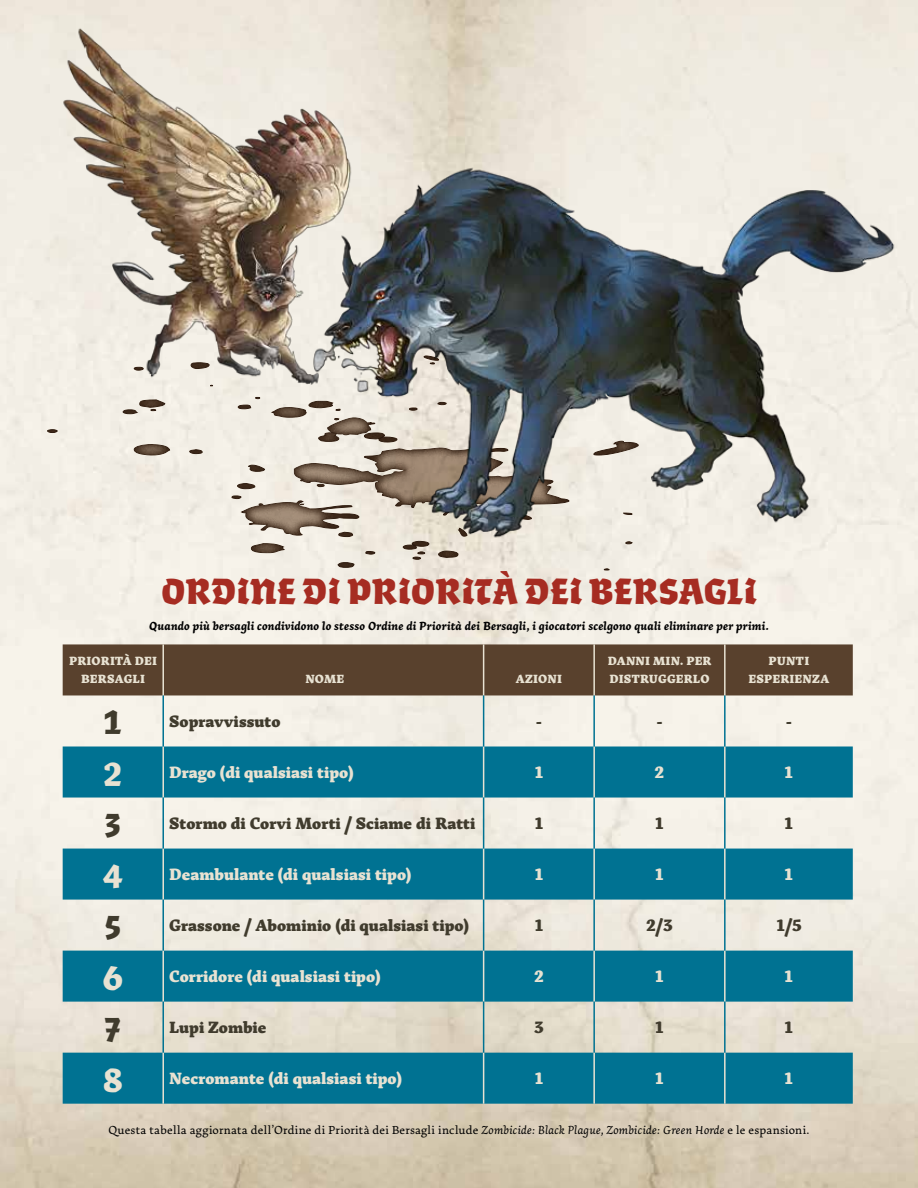
<style>
.page{position:relative;width:918px;height:1188px;background:#fff}
.page>*{position:absolute;margin:0;border:0;box-sizing:border-box;transform-origin:0 0}
.t1{font:900 39px "Algo ZF";color:#a62c22}
.t2{font:800 16.5px "Arek Latin";letter-spacing:.005em;color:#e8e2d2}
.t3{font:800 16.5px "Arek Latin";letter-spacing:.005em;color:#403b2d}
.t4{font:12px "Arek Latin";letter-spacing:.015em;color:#000}
.t5{font:italic 700 12px "Arek Latin";letter-spacing:.015em;color:#000}
.t6{font:800 12px/17.7px "Arek Latin";letter-spacing:.03em;color:#e8e2d2;text-align:center}
.s1{font-family:"Algo FY";font-weight:900;font-size:36px}
.s2{font-style:italic}
</style>
<div class="page">
<div style="left:0;top:355px;width:672px;height:216px;background:#f2eee5"></div>
<div style="left:63px;top:644px;width:790px;height:51px;background:#59412d"></div>
<svg style="left:63px;top:747px;width:790px;height:357px;background:#65a4b1"></svg>
<hr style="left:162px;top:644px;width:2px;height:51px;background:#e8e2d2">
<hr style="left:483px;top:644px;width:1px;height:51px;background:#e8e2d2">
<hr style="left:593px;top:644px;width:2px;height:51px;background:#e8e2d2">
<hr style="left:724px;top:644px;width:2px;height:51px;background:#e8e2d2">
<hr style="left:162px;top:747px;width:2px;height:51px;background:#e8e2d2">
<hr style="left:483px;top:747px;width:1px;height:51px;background:#e8e2d2">
<hr style="left:593px;top:747px;width:2px;height:51px;background:#e8e2d2">
<hr style="left:724px;top:747px;width:2px;height:51px;background:#e8e2d2">
<hr style="left:162px;top:849px;width:2px;height:51px;background:#e8e2d2">
<hr style="left:483px;top:849px;width:1px;height:51px;background:#e8e2d2">
<hr style="left:593px;top:849px;width:2px;height:51px;background:#e8e2d2">
<hr style="left:724px;top:849px;width:2px;height:51px;background:#e8e2d2">
<hr style="left:162px;top:951px;width:2px;height:51px;background:#e8e2d2">
<hr style="left:483px;top:951px;width:1px;height:51px;background:#e8e2d2">
<hr style="left:593px;top:951px;width:2px;height:51px;background:#e8e2d2">
<hr style="left:724px;top:951px;width:2px;height:51px;background:#e8e2d2">
<hr style="left:162px;top:1053px;width:2px;height:51px;background:#e8e2d2">
<hr style="left:483px;top:1053px;width:1px;height:51px;background:#e8e2d2">
<hr style="left:593px;top:1053px;width:2px;height:51px;background:#e8e2d2">
<hr style="left:724px;top:1053px;width:2px;height:51px;background:#e8e2d2">
<hr style="left:162px;top:695px;width:2px;height:52px;background:#007292">
<hr style="left:483px;top:695px;width:1px;height:52px;background:#007292">
<hr style="left:593px;top:695px;width:2px;height:52px;background:#007292">
<hr style="left:724px;top:695px;width:2px;height:52px;background:#007292">
<hr style="left:162px;top:798px;width:2px;height:51px;background:#007292">
<hr style="left:483px;top:798px;width:1px;height:51px;background:#007292">
<hr style="left:593px;top:798px;width:2px;height:51px;background:#007292">
<hr style="left:724px;top:798px;width:2px;height:51px;background:#007292">
<hr style="left:162px;top:900px;width:2px;height:51px;background:#007292">
<hr style="left:483px;top:900px;width:1px;height:51px;background:#007292">
<hr style="left:593px;top:900px;width:2px;height:51px;background:#007292">
<hr style="left:724px;top:900px;width:2px;height:51px;background:#007292">
<hr style="left:162px;top:1002px;width:2px;height:51px;background:#007292">
<hr style="left:483px;top:1002px;width:1px;height:51px;background:#007292">
<hr style="left:593px;top:1002px;width:2px;height:51px;background:#007292">
<hr style="left:724px;top:1002px;width:2px;height:51px;background:#007292">
<img style="left:20px;top:18px;width:368px;height:395px">
<img style="left:298px;top:120px;width:620px;height:440px">
<h1 class="t1" style="left:161px;top:568px;width:597px">ORDINE DI PRIORITÀ DEI BERSAGLI</h1>
<p class="t5" style="left:149px;top:618px;width:621px">Quando più bersagli condividono lo stesso Ordine di Priorità dei Bersagli, i giocatori scelgono quali eliminare per primi.</p>
<p class="t6" style="left:69px;top:652px;width:89px">PRIORITÀ DEI<br>BERSAGLI</p>
<p class="t6" style="left:305px;top:669px;width:40px">NOME</p>
<p class="t6" style="left:516px;top:669px;width:48px">AZIONI</p>
<p class="t6" style="left:608px;top:652px;width:105px;text-align:left">DANNI MIN. PER<br>DISTRUGGERLO</p>
<p class="t6" style="left:748px;top:652px;width:82px">PUNTI<br>ESPERIENZA</p>
<p class="t3" style="left:102px;top:709px;width:180px"><span class="s1">1</span> Sopravvissuto</p>
<p class="t3" style="left:536px;top:709px;width:8px">-</p>
<p class="t3" style="left:656px;top:709px;width:8px">-</p>
<p class="t3" style="left:786px;top:709px;width:8px">-</p>
<p class="t2" style="left:102px;top:760px;width:254px"><span class="s1">2</span> Drago (di qualsiasi tipo)</p>
<p class="t2" style="left:534px;top:760px;width:12px">1</p>
<p class="t2" style="left:654px;top:760px;width:12px">2</p>
<p class="t2" style="left:784px;top:760px;width:12px">1</p>
<p class="t3" style="left:102px;top:811px;width:375px"><span class="s1">3</span> Stormo di Corvi Morti / Sciame di Ratti</p>
<p class="t3" style="left:534px;top:811px;width:12px">1</p>
<p class="t3" style="left:654px;top:811px;width:12px">1</p>
<p class="t3" style="left:784px;top:811px;width:12px">1</p>
<p class="t2" style="left:102px;top:862px;width:312px"><span class="s1">4</span> Deambulante (di qualsiasi tipo)</p>
<p class="t2" style="left:534px;top:862px;width:12px">1</p>
<p class="t2" style="left:654px;top:862px;width:12px">1</p>
<p class="t2" style="left:784px;top:862px;width:12px">1</p>
<p class="t3" style="left:102px;top:913px;width:369px"><span class="s1">5</span> Grassone / Abominio (di qualsiasi tipo)</p>
<p class="t3" style="left:534px;top:913px;width:12px">1</p>
<p class="t3" style="left:646px;top:913px;width:29px">2/3</p>
<p class="t3" style="left:775px;top:913px;width:28px">1/5</p>
<p class="t2" style="left:102px;top:964px;width:281px"><span class="s1">6</span> Corridore (di qualsiasi tipo)</p>
<p class="t2" style="left:534px;top:964px;width:12px">2</p>
<p class="t2" style="left:654px;top:964px;width:12px">1</p>
<p class="t2" style="left:784px;top:964px;width:12px">1</p>
<p class="t3" style="left:102px;top:1015px;width:166px"><span class="s1">7</span> Lupi Zombie</p>
<p class="t3" style="left:534px;top:1015px;width:12px">3</p>
<p class="t3" style="left:654px;top:1015px;width:12px">1</p>
<p class="t3" style="left:784px;top:1015px;width:12px">1</p>
<p class="t2" style="left:102px;top:1066px;width:302px"><span class="s1">8</span> Necromante (di qualsiasi tipo)</p>
<p class="t2" style="left:534px;top:1066px;width:12px">1</p>
<p class="t2" style="left:654px;top:1066px;width:12px">1</p>
<p class="t2" style="left:784px;top:1066px;width:12px">1</p>
<p class="t4" style="left:108px;top:1122px;width:701px">Questa tabella aggiornata dell’Ordine di Priorità dei Bersagli include <span class="s2">Zombicide: Black Plague</span>, <span class="s2">Zombicide: Green Horde</span> e le espansioni.</p>
</div>
